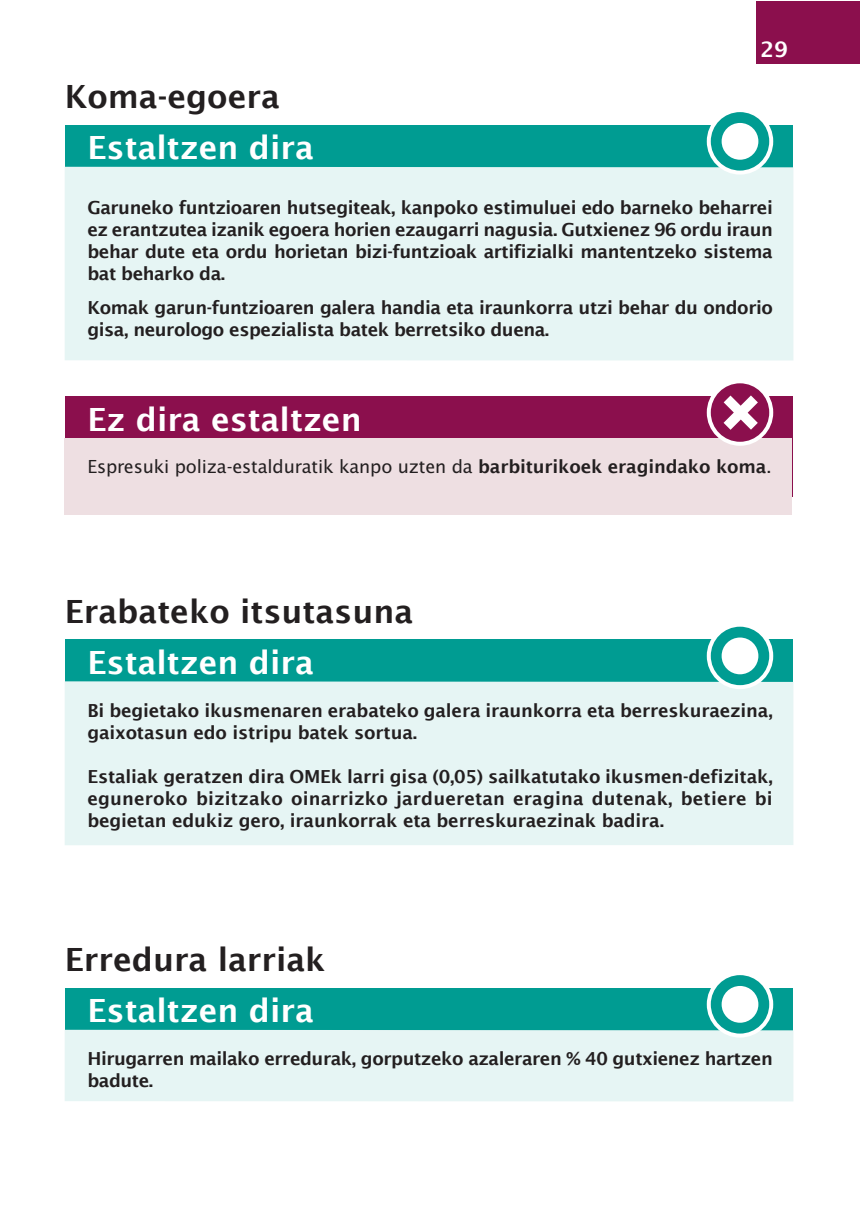
<style>
.page{position:relative;width:862px;height:1214px;background:#fff}
.page>*{position:absolute;margin:0;border:0;box-sizing:border-box;transform-origin:0 0}
.t1{font:600 32px "Lucida Sans";color:#fff}
.t2{font:600 32px "Lucida Sans";color:#231f20}
.t3{font:600 21.4px "Lucida Sans";color:#fff}
.t4{font:600 18px/22px "Lucida Sans";letter-spacing:-.025em;color:#231f20}
.t5{font:18px "Lucida Sans";letter-spacing:-.01em;color:#231f20}
.s1{font-weight:600}
</style>
<div class="page">
<div style="left:756px;top:1px;width:104px;height:62px;background:#8b0f4d"></div>
<div style="left:65px;top:125px;width:727px;height:210px;background:#009c92"></div>
<div style="left:65px;top:167px;width:728px;height:193px;background:#e6f5f4"></div>
<svg style="left:709px;top:110px;width:62px;height:62px"></svg>
<div style="left:707px;top:108px;width:66px;height:66px;border:4px solid #fff;border-radius:50%"></div>
<div style="left:723px;top:125px;width:33px;height:33px;background:#fff;border-radius:50%"></div>
<div style="left:721px;top:123px;width:37px;height:37px;border:4px solid #fff;border-radius:50%"></div>
<div style="left:65px;top:639px;width:727px;height:133px;background:#009c92"></div>
<div style="left:65px;top:681px;width:728px;height:164px;background:#e6f5f4"></div>
<svg style="left:709px;top:624px;width:62px;height:63px"></svg>
<div style="left:707px;top:622px;width:66px;height:67px;border:4px solid #fff;border-radius:50%"></div>
<div style="left:723px;top:639px;width:33px;height:33px;background:#fff;border-radius:50%"></div>
<div style="left:721px;top:637px;width:37px;height:37px;border:4px solid #fff;border-radius:50%"></div>
<div style="left:65px;top:988px;width:727px;height:104px;background:#009c92"></div>
<div style="left:65px;top:1029px;width:728px;height:72px;background:#e6f5f4"></div>
<svg style="left:709px;top:973px;width:62px;height:62px"></svg>
<div style="left:707px;top:971px;width:66px;height:66px;border:4px solid #fff;border-radius:50%"></div>
<div style="left:723px;top:987px;width:33px;height:33px;background:#fff;border-radius:50%"></div>
<div style="left:721px;top:985px;width:37px;height:37px;border:4px solid #fff;border-radius:50%"></div>
<div style="left:65px;top:396px;width:727px;height:100px;background:#8b0f4d"></div>
<div style="left:65px;top:438px;width:727px;height:76px;background:#eedfe2"></div>
<svg style="left:709px;top:381px;width:62px;height:63px"></svg>
<div style="left:707px;top:379px;width:66px;height:67px;border:4px solid #fff;border-radius:50%"></div>
<svg style="left:723px;top:395px;width:35px;height:35px"></svg>
<h1 class="t2" style="left:65px;top:79px;width:217px">Koma-egoera</h1>
<h1 class="t1" style="left:87px;top:130px;width:228px">Estaltzen dira</h1>
<p class="t3" style="left:760px;top:37px;width:29px">29</p>
<p class="t4" style="left:87px;top:196px;width:687px;text-align:justify">Garuneko funtzioaren hutsegiteak, kanpoko estimuluei edo barneko beharrei ez erantzutea izanik egoera horien ezaugarri nagusia. Gutxienez 96 ordu iraun behar dute eta ordu horietan bizi-funtzioak artifizialki mantentzeko sistema bat beharko da.</p>
<p class="t4" style="left:87px;top:296px;width:687px">Komak garun-funtzioaren galera handia eta iraunkorra utzi behar du ondorio gisa, neurologo espezialista batek berretsiko duena.</p>
<h1 class="t1" style="left:87px;top:401px;width:276px">Ez dira estaltzen</h1>
<p class="t5" style="left:87px;top:455px;width:686px">Espresuki poliza-estalduratik kanpo uzten da <span class="s1">barbiturikoek eragindako koma</span>.</p>
<h1 class="t2" style="left:65px;top:593px;width:350px">Erabateko itsutasuna</h1>
<h1 class="t1" style="left:87px;top:644px;width:228px">Estaltzen dira</h1>
<p class="t4" style="left:87px;top:699px;width:687px">Bi begietako ikusmenaren erabateko galera iraunkorra eta berreskuraezina, gaixotasun edo istripu batek sortua.</p>
<p class="t4" style="left:87px;top:765px;width:687px;text-align:justify">Estaliak geratzen dira OMEk larri gisa (0,05) sailkatutako ikusmen-defizitak, eguneroko bizitzako oinarrizko jardueretan eragina dutenak, betiere bi begietan edukiz gero, iraunkorrak eta berreskuraezinak badira.</p>
<h1 class="t2" style="left:65px;top:941px;width:262px">Erredura larriak</h1>
<h1 class="t1" style="left:87px;top:992px;width:228px">Estaltzen dira</h1>
<p class="t4" style="left:87px;top:1047px;width:687px">Hirugarren mailako erredurak, gorputzeko azaleraren % 40 gutxienez hartzen badute.</p>
</div>
